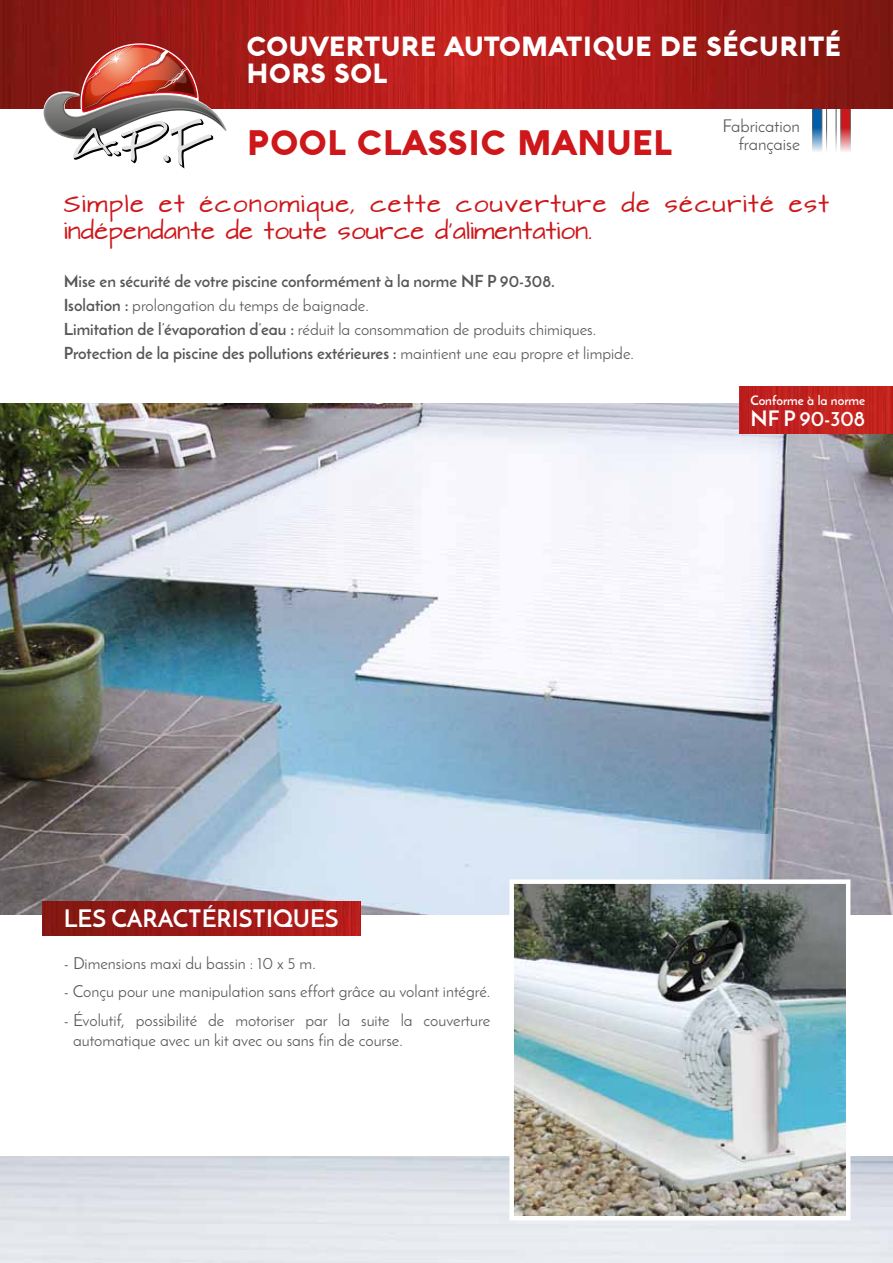
<style>
.page{position:relative;width:893px;height:1263px;background:#fff}
.page>*{position:absolute;margin:0;border:0;box-sizing:border-box;transform-origin:0 0}
.t1{font:900 34.5px "Aquawax";color:#cd171a}
.t2{font:900 27px/27px "Aquawax";color:#fff}
.t3{font:700 24px "Josefin Sans";color:#fff}
.t4{font:700 21.15px "Josefin Sans";color:#fff}
.t5{font:21px/27px "Architects Daughter";letter-spacing:.06em;color:#cd171a}
.t6{font:17.55px/17.5px "Josefin Sans";color:#575756;text-align:right}
.t7{font:700 16.5px/24px "Josefin Sans";color:#575756}
.t8{font:16.5px/19.8px "Josefin Sans";color:#575756}
.t9{font:700 12.9px "Josefin Sans";color:#fff}
.s1{font-weight:400}
</style>
<div class="page">
<svg style="left:812px;top:108px;width:10px;height:44px"></svg>
<svg style="left:841px;top:108px;width:9px;height:44px"></svg>
<img style="left:0;top:404px;width:893px;height:510px">
<img style="left:0;top:0;width:893px;height:108px">
<img style="left:740px;top:387px;width:153px;height:47px">
<svg style="left:42px;top:38px;width:185px;height:131px"></svg>
<img style="left:514px;top:884px;width:331px;height:331px">
<div style="left:509px;top:879px;width:341px;height:341px;border:4px solid #fff"></div>
<img style="left:43px;top:901px;width:317px;height:34px">
<h2 class="t2" style="left:247px;top:32px;width:596px">COUVERTURE AUTOMATIQUE DE SÉCURITÉ<br>HORS SOL</h2>
<p class="t6" style="left:722px;top:117px;width:79px">Fabrication française</p>
<h1 class="t1" style="left:247px;top:120px;width:382px">POOL CLASSIC MANUEL</h1>
<p class="t5" style="left:64px;top:191px;width:767px">Simple et économique, cette couverture de sécurité est indépendante de toute source d’alimentation.</p>
<p class="t7" style="left:64px;top:269px;width:572px">Mise en sécurité de votre piscine conformément à la norme NF P 90-308.<br>Isolation : <span class="s1">prolongation du temps de baignade.<br></span>Limitation de l’évaporation d’eau : <span class="s1">réduit la consommation de produits chimiques.<br></span>Protection de la piscine des pollutions extérieures : <span class="s1">maintient une eau propre et limpide.</span></p>
<h3 class="t3" style="left:64px;top:903px;width:276px">Les caractéristiques</h3>
<p class="t8" style="left:64px;top:953px;width:253px">- Dimensions maxi du bassin : 10 x 5 m.</p>
<p class="t8" style="left:64px;top:982px;width:428px">- Conçu pour une manipulation sans effort grâce au volant intégré.</p>
<p class="t8" style="left:73px;top:1010px;width:419px;text-indent:-9px">- Évolutif, possibilité de motoriser par la suite la couverture automatique avec un kit avec ou sans fin de course.</p>
<p class="t9" style="left:750px;top:392px;width:116px">Conforme à la norme</p>
<p class="t4" style="left:750px;top:405px;width:116px">NF P 90-308</p>
</div>
